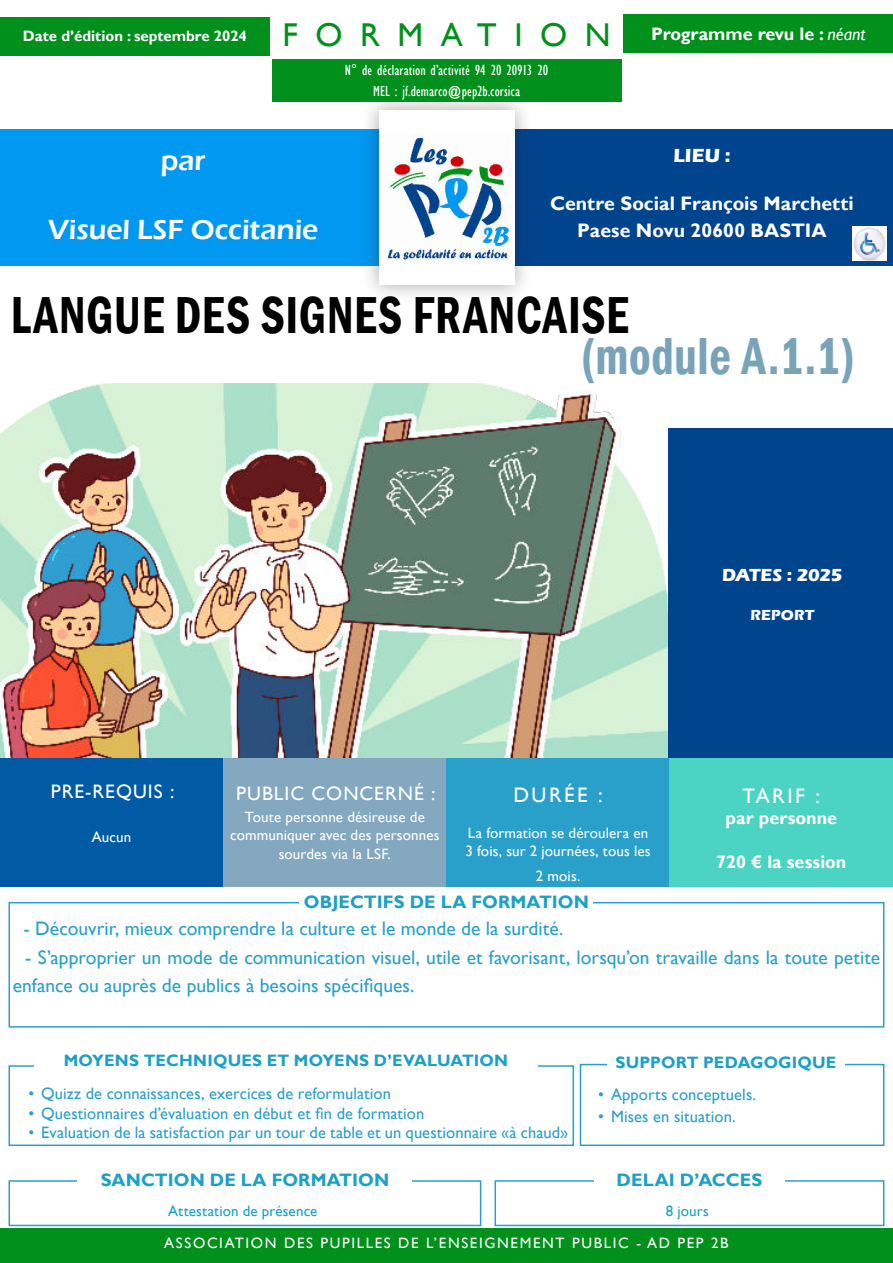
<style>
.page{position:relative;width:893px;height:1263px;background:#fff}
.page>*{position:absolute;margin:0;border:0;box-sizing:border-box;transform-origin:0 0}
.t1{font:600 condensed 53.4px "Franklin Gothic";letter-spacing:.015em;color:#000;scale:.88 1}
.t2{font:600 condensed 53.4px "Franklin Gothic";letter-spacing:.015em;color:#78a3b8;scale:.88 1}
.t3{font:600 28.5px "Eras ITC";color:#fff}
.t4{font:21px "Gill Sans";letter-spacing:.115em;color:#fff}
.t5{font:19.5px/28.5px "Gill Sans";color:#29a0c9}
.t6{font:700 19.5px/27px "Gill Sans";letter-spacing:.005em;color:#fff;text-align:center}
.t7{font:19.5px "Gill Sans";letter-spacing:.05em;color:#fff}
.t8{font:700 19.5px "Eras ITC";color:#fff}
.t9{font:700 18px "Gill Sans";letter-spacing:.005em;color:#1ca0c5}
.t10{font:700 18px "Gill Sans";letter-spacing:.005em;color:#fff}
.t11{font:700 18px "Eras ITC";letter-spacing:-.015em;color:#fff}
.t12{font:16.5px "Gill Sans";letter-spacing:.005em;color:#29a0c9}
.t13{font:700 16.5px "Gill Sans";letter-spacing:.01em;color:#1ca0c5}
.t14{font:15px/18px "Gill Sans";letter-spacing:.01em;color:#fff;text-align:center}
.t15{font:condensed 15px/21.6px "Gill Sans";letter-spacing:.01em;color:#fff;text-align:center}
.t16{font:700 15px "Gill Sans";color:#fff}
.t17{font:15px "Gill Sans";letter-spacing:.11em;color:#fff}
.t18{font:15px "Gill Sans";letter-spacing:.01em;color:#1ca0c5}
.t19{font:700 15px "Eras ITC";letter-spacing:.01em;color:#fff}
.s1{font-weight:400;font-size:33px;color:#01901c}
.s2{font-size:18px}
.s3{font-weight:400;font-style:italic;font-size:18px}
</style>
<div class="page">
<div style="left:0;top:129px;width:366px;height:136px;background:#0198f1"></div>
<div style="left:514px;top:130px;width:379px;height:135px;background:#00448d"></div>
<div style="left:361px;top:92px;width:172px;height:211px;background:#231f20;opacity:.4"></div>
<div style="left:379px;top:110px;width:135px;height:175px;background:#fff"></div>
<img style="left:383px;top:135px;width:128px;height:126px">
<img style="left:852px;top:226px;width:34px;height:34px">
<img style="left:0;top:384px;width:669px;height:374px">
<div style="left:669px;top:429px;width:224px;height:329px;background:#00448d"></div>
<div style="left:0;top:758px;width:223px;height:129px;background:#005ba4"></div>
<div style="left:223px;top:758px;width:223px;height:129px;background:#83a8bf"></div>
<div style="left:446px;top:758px;width:224px;height:129px;background:#29a0c9"></div>
<div style="left:670px;top:758px;width:223px;height:129px;background:#4bd4c3"></div>
<div style="left:0;top:1229px;width:893px;height:34px;background:#01901c"></div>
<div style="left:9px;top:1065px;width:565px;height:81px;border:2px solid #29a0c9"></div>
<div style="left:34px;top:1050px;width:504px;height:21px;background:#fff"></div>
<div style="left:580px;top:1064px;width:304px;height:82px;border:2px solid #29a0c9"></div>
<div style="left:607px;top:1056px;width:238px;height:13px;background:#fff"></div>
<div style="left:0;top:17px;width:270px;height:38px;background:#01901c"></div>
<div style="left:624px;top:14px;width:269px;height:39px;background:#01901c"></div>
<div style="left:9px;top:1180px;width:472px;height:46px;border:2px solid #29a0c9"></div>
<div style="left:77px;top:1168px;width:335px;height:23px;background:#fff"></div>
<div style="left:494px;top:1180px;width:390px;height:46px;border:2px solid #29a0c9"></div>
<div style="left:594px;top:1169px;width:191px;height:21px;background:#fff"></div>
<div style="left:272px;top:59px;width:349px;height:43px;background:#01901c"></div>
<div style="left:9px;top:902px;width:875px;height:125px;border:2px solid #29a0c9"></div>
<div style="left:300px;top:892px;width:293px;height:19px;background:#fff"></div>
<p class="t16" style="left:23px;top:30px;width:844px">Date d’édition : septembre 2024 <span class="s1">F O R M A T I O N</span> <span class="s2">Programme revu le :</span> <span class="s3">néant</span></p>
<h2 class="t3" style="left:161px;top:149px;width:46px">par</h2>
<h2 class="t3" style="left:48px;top:217px;width:272px">Visuel LSF Occitanie</h2>
<p class="t15" style="left:345px;top:60px;width:205px">N° de déclaration d’activité 94 20 20913 20<br>MEL : jf.demarco@pep2b.corsica</p>
<p class="t8" style="left:674px;top:144px;width:58px">LIEU :</p>
<p class="t6" style="left:550px;top:192px;width:305px">Centre Social François Marchetti<br>Paese Novu 20600 BASTIA</p>
<h1 class="t1" style="left:11px;top:293px;width:704px">LANGUE DES SIGNES FRANCAISE</h1>
<h1 class="t2" style="left:581px;top:334px;width:312px">(module A.1.1)</h1>
<p class="t7" style="left:51px;top:784px;width:125px">PRE-REQUIS :</p>
<p class="t14" style="left:92px;top:829px;width:41px">Aucun</p>
<p class="t7" style="left:236px;top:785px;width:201px">PUBLIC CONCERNÉ :</p>
<p class="t14" style="left:230px;top:809px;width:211px">Toute personne désireuse de communiquer avec des personnes sourdes via la LSF.</p>
<p class="t4" style="left:513px;top:786px;width:91px">DURÉE :</p>
<p class="t14" style="left:465px;top:825px;width:187px;text-align:left">La formation se déroulera en<br>3 fois, sur 2 journées, tous les</p>
<p class="t14" style="left:536px;top:868px;width:46px">2 mois.</p>
<p class="t11" style="left:722px;top:565px;width:122px">DATES : 2025</p>
<p class="t19" style="left:750px;top:606px;width:65px">REPORT</p>
<p class="t4" style="left:743px;top:787px;width:79px">TARIF :</p>
<p class="t10" style="left:725px;top:811px;width:113px">par personne</p>
<p class="t10" style="left:716px;top:854px;width:132px">720 € la session</p>
<p class="t9" style="left:304px;top:894px;width:287px">OBJECTIFS DE LA FORMATION</p>
<p class="t5" style="left:24px;top:916px;width:541px">- Découvrir, mieux comprendre la culture et le monde de la surdité.</p>
<p class="t5" style="left:13px;top:944px;width:869px;text-indent:12px">- S’approprier un mode de communication visuel, utile et favorisant, lorsqu’on travaille dans la toute petite enfance ou auprès de publics à besoins spécifiques.</p>
<p class="t13" style="left:64px;top:1054px;width:446px">MOYENS TECHNIQUES ET MOYENS D’EVALUATION</p>
<p class="t12" style="left:28px;top:1086px;width:364px">• Quizz de connaissances, exercices de reformulation</p>
<p class="t12" style="left:28px;top:1106px;width:397px">• Questionnaires d’évaluation en début et fin de formation</p>
<p class="t12" style="left:28px;top:1125px;width:541px">• Evaluation de la satisfaction par un tour de table et un questionnaire «à chaud»</p>
<p class="t9" style="left:101px;top:1172px;width:290px">SANCTION DE LA FORMATION</p>
<p class="t18" style="left:168px;top:1205px;width:151px">Attestation de présence</p>
<p class="t13" style="left:615px;top:1056px;width:222px">SUPPORT PEDAGOGIQUE</p>
<p class="t12" style="left:598px;top:1088px;width:159px">• Apports conceptuels.</p>
<p class="t12" style="left:598px;top:1110px;width:139px">• Mises en situation.</p>
<p class="t9" style="left:617px;top:1172px;width:147px">DELAI D’ACCES</p>
<p class="t18" style="left:666px;top:1204px;width:44px">8 jours</p>
<p class="t17" style="left:164px;top:1236px;width:566px">ASSOCIATION DES PUPILLES DE L’ENSEIGNEMENT PUBLIC - AD PEP 2B</p>
</div>
